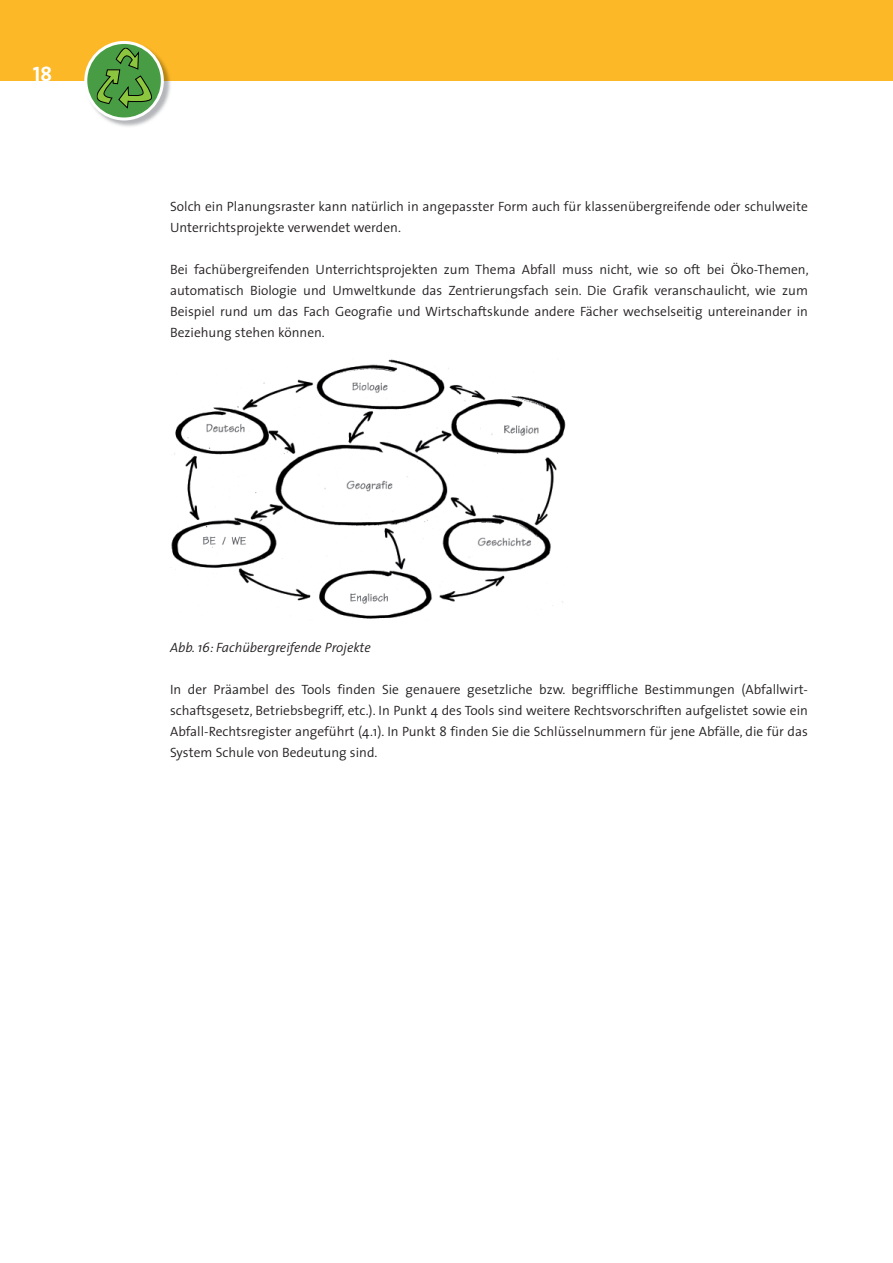
<style>
.page{position:relative;width:893px;height:1263px;background:#fff}
.page>*{position:absolute;margin:0;border:0;box-sizing:border-box;transform-origin:0 0}
.t1{font:21px "The Sans Bold Caps";color:#fff}
.t2{font:300 13.5px/21px "The Sans";color:#231f20;text-align:justify}
.t3{font:italic 300 13.5px "The Sans";color:#231f20}
</style>
<div class="page">
<div style="left:0;top:0;width:893px;height:81px;background:#fcb827"></div>
<img style="left:107px;top:64px;width:64px;height:63px">
<svg style="left:84px;top:41px;width:80px;height:79px"></svg>
<img style="left:171px;top:359px;width:395px;height:260px">
<h1 class="t1" style="left:33px;top:56px;width:21px">18</h1>
<p class="t2" style="left:170px;top:196px;width:639px">Solch ein Planungsraster kann natürlich in angepasster Form auch für klassenübergreifende oder schulweite<br>Unterrichtsprojekte verwendet werden.</p>
<p class="t2" style="left:170px;top:259px;width:640px">Bei fachübergreifenden Unterrichtsprojekten zum Thema Abfall muss nicht, wie so oft bei Öko-Themen, automatisch Biologie und Umweltkunde das Zentrierungsfach sein. Die Grafik veranschaulicht, wie zum Beispiel rund um das Fach Geografie und Wirtschaftskunde andere Fächer wechselseitig untereinander in Beziehung stehen können.</p>
<p class="t3" style="left:170px;top:636px;width:202px">Abb. 16: Fachübergreifende Projekte</p>
<p class="t2" style="left:170px;top:679px;width:639px">In der Präambel des Tools finden Sie genauere gesetzliche bzw. begriffliche Bestimmungen (Abfallwirt&shy;schaftsgesetz, Betriebsbegriff, etc.). In Punkt 4 des Tools sind weitere Rechtsvorschriften aufgelistet sowie ein Abfall-Rechtsregister angeführt (4.1). In Punkt 8 finden Sie die Schlüsselnummern für jene Abfälle, die für das System Schule von Bedeutung sind.</p>
</div>
